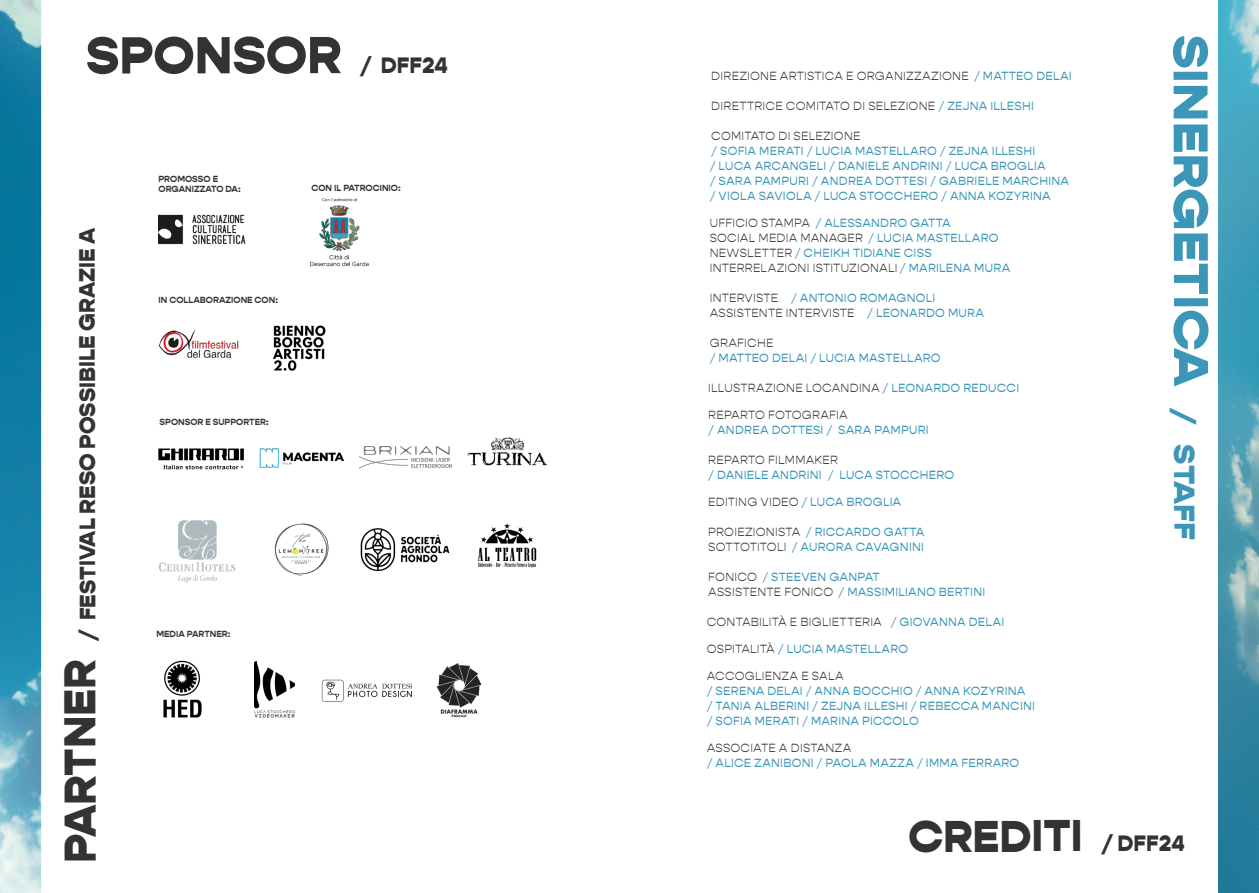
<style>
.page{position:relative;width:1259px;height:893px;background:#fff}
.page>*{position:absolute;margin:0;border:0;box-sizing:border-box;transform-origin:0 0}
.t1{font:900 52.5px "Gopher";color:#333}
.t2{font:900 49.2px "Gopher";color:#3b96b8;scale:1.08 1}
.t3{font:900 45px "Gopher";color:#333}
.t4{font:900 22.5px "Gopher";color:#333}
.t5{font:12px/15px "Gopher";letter-spacing:.015em;color:#3b96b8}
.t6{font:300 12px/15px "Gopher";letter-spacing:.015em;color:#333}
.t7{font:700 9px/10.8px "Gopher";color:#333}
.s1{font-size:22.5px}
.s2{font-size:45px}
.s3{font-weight:400;color:#3b96b8}
.s4{font-weight:300;color:#333}
.s5{font-size:29.55px}
</style>
<div class="page">
<img style="left:0;top:0;width:41px;height:893px">
<img style="left:1217px;top:0;width:42px;height:893px">
<img style="left:158px;top:448px;width:86px;height:22px">
<img style="left:259px;top:448px;width:86px;height:20px">
<img style="left:359px;top:446px;width:93px;height:23px">
<img style="left:467px;top:437px;width:81px;height:29px">
<img style="left:158px;top:520px;width:78px;height:63px">
<img style="left:274px;top:523px;width:55px;height:53px">
<img style="left:360px;top:528px;width:90px;height:44px">
<img style="left:477px;top:523px;width:60px;height:45px">
<img style="left:158px;top:330px;width:81px;height:28px">
<img style="left:273px;top:325px;width:53px;height:46px">
<img style="left:436px;top:663px;width:46px;height:55px">
<img style="left:321px;top:679px;width:91px;height:23px">
<img style="left:163px;top:660px;width:39px;height:58px">
<img style="left:254px;top:661px;width:41px;height:57px">
<img style="left:158px;top:214px;width:88px;height:31px">
<img style="left:310px;top:198px;width:59px;height:69px">
<h1 class="t1" style="left:86px;top:23px;width:363px">SPONSOR <span class="s1">/ DFF24</span></h1>
<h3 class="t4" style="left:74px;top:863px;width:637px;rotate:-90deg"><span class="s2">PARTNER</span> / FESTIVAL RESO POSSIBILE GRAZIE A</h3>
<p class="t7" style="left:158px;top:173px;width:84px">PROMOSSO E<br>ORGANIZZATO DA:</p>
<p class="t7" style="left:311px;top:183px;width:91px">CON IL PATROCINIO:</p>
<p class="t7" style="left:158px;top:295px;width:121px">IN COLLABORAZIONE CON:</p>
<p class="t7" style="left:160px;top:417px;width:111px">SPONSOR E SUPPORTER:</p>
<p class="t7" style="left:156px;top:629px;width:76px">MEDIA PARTNER:</p>
<p class="t6" style="left:711px;top:69px;width:362px">DIREZIONE ARTISTICA E ORGANIZZAZIONE <span class="s3">/ MATTEO DELAI</span></p>
<p class="t6" style="left:711px;top:99px;width:324px">DIRETTRICE COMITATO DI SELEZIONE <span class="s3">/ ZEJNA ILLESHI</span></p>
<p class="t6" style="left:711px;top:129px;width:151px">COMITATO DI SELEZIONE</p>
<p class="t5" style="left:710px;top:144px;width:361px">/ SOFIA MERATI / LUCIA MASTELLARO / ZEJNA ILLESHI<br>/ LUCA ARCANGELI / DANIELE ANDRINI / LUCA BROGLIA<br>/ SARA PAMPURI / ANDREA DOTTESI / GABRIELE MARCHINA / VIOLA SAVIOLA / LUCA STOCCHERO / ANNA KOZYRINA</p>
<p class="t6" style="left:710px;top:216px;width:302px">UFFICIO STAMPA <span class="s3">/ ALESSANDRO GATTA<br></span>SOCIAL MEDIA MANAGER <span class="s3">/ LUCIA MASTELLARO </span>NEWSLETTER <span class="s3">/ CHEIKH TIDIANE CISS </span>INTERRELAZIONI ISTITUZIONALI <span class="s3">/ MARILENA MURA</span></p>
<p class="t6" style="left:710px;top:291px;width:276px">INTERVISTE <span class="s3">/ ANTONIO ROMAGNOLI<br></span>ASSISTENTE INTERVISTE <span class="s3">/ LEONARDO MURA</span></p>
<p class="t6" style="left:710px;top:336px;width:65px">GRAFICHE</p>
<p class="t5" style="left:710px;top:351px;width:232px">/ MATTEO DELAI / LUCIA MASTELLARO</p>
<p class="t6" style="left:708px;top:381px;width:312px">ILLUSTRAZIONE LOCANDINA <span class="s3">/ LEONARDO REDUCCI</span></p>
<p class="t6" style="left:708px;top:408px;width:141px">REPARTO FOTOGRAFIA</p>
<p class="t5" style="left:708px;top:423px;width:222px">/ ANDREA DOTTESI / SARA PAMPURI</p>
<p class="t6" style="left:708px;top:453px;width:131px">REPARTO FILMMAKER</p>
<p class="t5" style="left:708px;top:468px;width:247px">/ DANIELE ANDRINI / LUCA STOCCHERO</p>
<p class="t6" style="left:708px;top:495px;width:195px">EDITING VIDEO <span class="s3">/ LUCA BROGLIA</span></p>
<p class="t5" style="left:708px;top:525px;width:218px"><span class="s4">PROIEZIONISTA</span> / RICCARDO GATTA<br><span class="s4">SOTTOTITOLI</span> / AURORA CAVAGNINI</p>
<p class="t5" style="left:708px;top:570px;width:279px"><span class="s4">FONICO</span> / STEEVEN GANPAT<br><span class="s4">ASSISTENTE FONICO</span> / MASSIMILIANO BERTINI</p>
<p class="t6" style="left:707px;top:615px;width:299px">CONTABILITÀ E BIGLIETTERIA <span class="s3">/ GIOVANNA DELAI</span></p>
<p class="t5" style="left:707px;top:642px;width:203px"><span class="s4">OSPITALITÀ</span> / LUCIA MASTELLARO</p>
<p class="t6" style="left:707px;top:669px;width:138px">ACCOGLIENZA E SALA</p>
<p class="t5" style="left:707px;top:684px;width:330px">/ SERENA DELAI / ANNA BOCCHIO / ANNA KOZYRINA<br>/ TANIA ALBERINI / ZEJNA ILLESHI / REBECCA MANCINI / SOFIA MERATI / MARINA PICCOLO</p>
<p class="t6" style="left:707px;top:741px;width:146px">ASSOCIATE A DISTANZA</p>
<p class="t5" style="left:707px;top:756px;width:314px">/ ALICE ZANIBONI / PAOLA MAZZA / IMMA FERRARO</p>
<h2 class="t2" style="left:1220px;top:35px;width:469px;rotate:90deg">SINERGETICA <span class="s5">/ STAFF</span></h2>
<h3 class="t3" style="left:908px;top:808px;width:278px">CREDITI <span class="s1">/ DFF24</span></h3>
</div>
